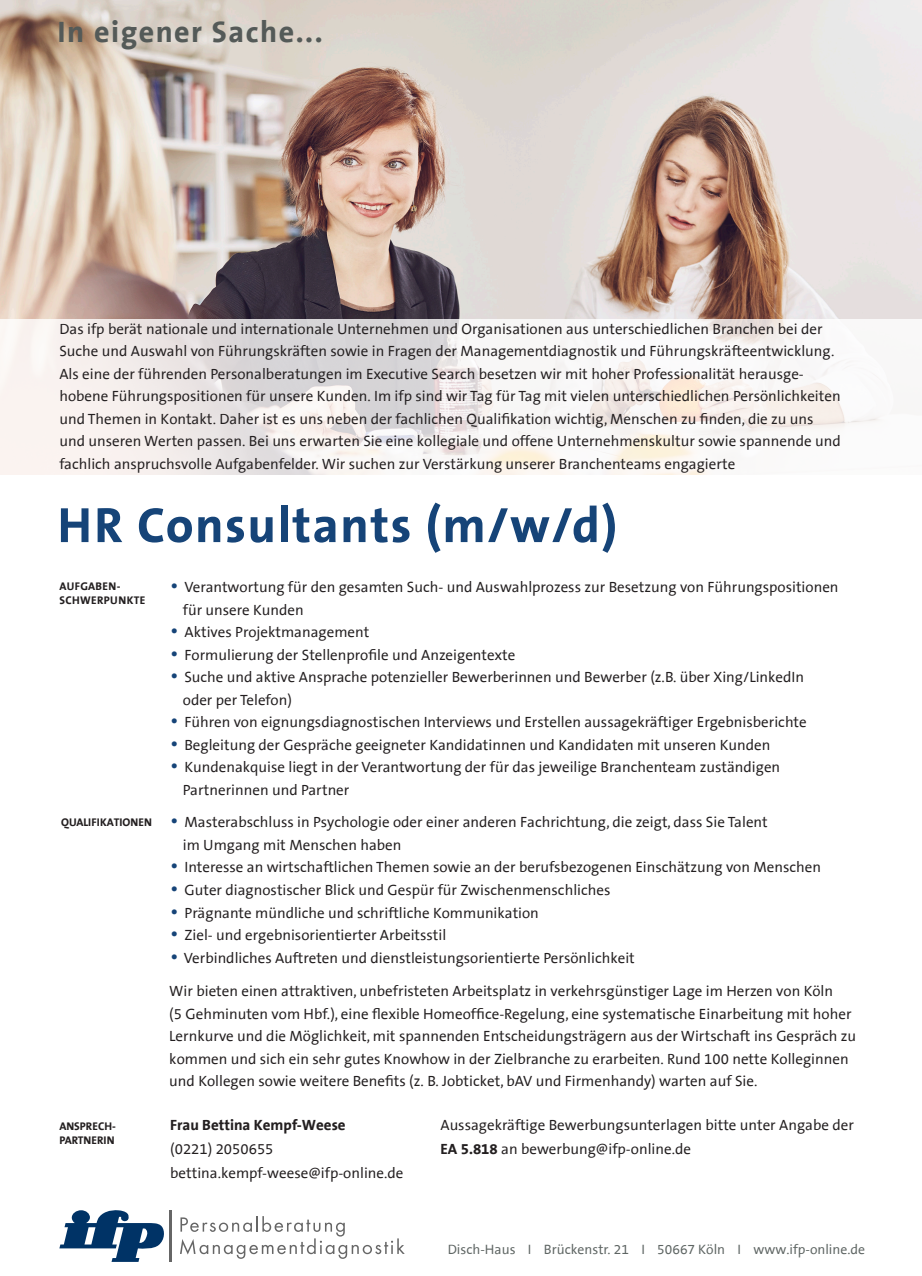
<style>
.page{position:relative;width:922px;height:1276px;background:#fff}
.page>*{position:absolute;margin:0;border:0;box-sizing:border-box;transform-origin:0 0}
.t1{font:700 50px "The Sans Office LF";letter-spacing:.03em;color:#164478}
.t2{font:700 30px "The Sans Office LF";letter-spacing:.05em;color:#545a58}
.t3{font:15px/22.5px "The Sans Office LF";color:#231f20}
.t4{font:700 15px "The Sans Office LF";color:#231f20}
.t5{font:13.75px "The Sans Office LF";color:#5e6563}
.t6{font:700 11.25px/13.8px "The Sans Office LF";letter-spacing:.005em;color:#231f20}
.t7{font:700 11.25px "The Sans Office LF";letter-spacing:.03em;color:#231f20}
.s1{font-size:21.25px;color:#164478}
.s2{font-weight:700}
</style>
<div class="page">
<svg style="left:180px;top:1216px;width:224px;height:42px"></svg>
<svg style="left:59px;top:1210px;width:105px;height:52px"></svg>
<hr style="left:169px;top:1210px;width:2px;height:52px;background:#666">
<img style="left:0;top:0;width:921px;height:319px">
<svg style="left:0;top:319px;width:880px;height:156px;fill:#f8f3f0"></svg>
<p class="t2" style="left:58px;top:16px;width:266px">In eigener Sache...</p>
<p class="t3" style="left:59px;top:318px;width:782px">Das ifp berät nationale und internationale Unternehmen und Organisationen aus unterschiedlichen Branchen bei der Suche und Auswahl von Führungskräften sowie in Fragen der Managementdiagnostik und Führungskräfteentwicklung.<br>Als eine der führenden Personalberatungen im Executive Search besetzen wir mit hoher Professionalität herausge&shy;hobene Führungspositionen für unsere Kunden. Im ifp sind wir Tag für Tag mit vielen unterschiedlichen Persönlichkeiten und Themen in Kontakt. Daher ist es uns neben der fachlichen Qualifikation wichtig, Menschen zu finden, die zu uns und unseren Werten passen. Bei uns erwarten Sie eine kollegiale und offene Unternehmenskultur sowie spannende und fachlich anspruchsvolle Aufgabenfelder. Wir suchen zur Verstärkung unserer Branchenteams engagierte</p>
<p class="t1" style="left:58px;top:499px;width:561px">HR Consultants (m/w/d)</p>
<p class="t7" style="left:59px;top:580px;width:63px">AUFGABEN-</p>
<p class="t7" style="left:59px;top:594px;width:87px">SCHWERPUNKTE</p>
<p class="t6" style="left:61px;top:816px;width:92px">QUALIFIKATIONEN</p>
<p class="t6" style="left:59px;top:1120px;width:58px">ANSPRECH-<br>PARTNERIN</p>
<p class="t3" style="left:183px;top:577px;width:657px;text-indent:-14px"><span class="s1">•</span> Verantwortung für den gesamten Such- und Auswahlprozess zur Besetzung von Führungspositionen für unsere Kunden</p>
<p class="t3" style="left:169px;top:622px;width:201px"><span class="s1">•</span> Aktives Projektmanagement</p>
<p class="t3" style="left:169px;top:644px;width:347px"><span class="s1">•</span> Formulierung der Stellenprofile und Anzeigentexte</p>
<p class="t3" style="left:183px;top:667px;width:622px;text-indent:-14px"><span class="s1">•</span> Suche und aktive Ansprache potenzieller Bewerberinnen und Bewerber (z.B. über Xing/LinkedIn oder per Telefon)</p>
<p class="t3" style="left:169px;top:712px;width:638px"><span class="s1">•</span> Führen von eignungsdiagnostischen Interviews und Erstellen aussagekräftiger Ergebnisberichte</p>
<p class="t3" style="left:169px;top:734px;width:602px"><span class="s1">•</span> Begleitung der Gespräche geeigneter Kandidatinnen und Kandidaten mit unseren Kunden</p>
<p class="t3" style="left:183px;top:757px;width:598px;text-indent:-14px"><span class="s1">•</span> Kundenakquise liegt in der Verantwortung der für das jeweilige Branchenteam zuständigen<br>Partnerinnen und Partner</p>
<p class="t3" style="left:183px;top:812px;width:586px;text-indent:-14px"><span class="s1">•</span> Masterabschluss in Psychologie oder einer anderen Fachrichtung, die zeigt, dass Sie Talent im Umgang mit Menschen haben</p>
<p class="t3" style="left:169px;top:857px;width:653px"><span class="s1">•</span> Interesse an wirtschaftlichen Themen sowie an der berufsbezogenen Einschätzung von Menschen</p>
<p class="t3" style="left:169px;top:879px;width:442px"><span class="s1">•</span> Guter diagnostischer Blick und Gespür für Zwischenmenschliches</p>
<p class="t3" style="left:169px;top:902px;width:371px"><span class="s1">•</span> Prägnante mündliche und schriftliche Kommunikation</p>
<p class="t3" style="left:169px;top:924px;width:278px"><span class="s1">•</span> Ziel- und ergebnisorientierter Arbeitsstil</p>
<p class="t3" style="left:169px;top:947px;width:467px"><span class="s1">•</span> Verbindliches Auftreten und dienstleistungsorientierte Persönlichkeit</p>
<p class="t3" style="left:169px;top:980px;width:688px">Wir bieten einen attraktiven, unbefristeten Arbeitsplatz in verkehrsgünstiger Lage im Herzen von Köln<br>(5 Gehminuten vom Hbf.), eine flexible Homeoffice-Regelung, eine systematische Einarbeitung mit hoher Lernkurve und die Möglichkeit, mit spannenden Entscheidungsträgern aus der Wirtschaft ins Gespräch zu kommen und sich ein sehr gutes Knowhow in der Zielbranche zu erarbeiten. Rund 100 nette Kolleginnen und Kollegen sowie weitere Benefits (z. B. Jobticket, bAV und Firmenhandy) warten auf Sie.</p>
<p class="t4" style="left:170px;top:1117px;width:177px">Frau Bettina Kempf-Weese</p>
<p class="t3" style="left:170px;top:1137px;width:235px;line-height:23.8px">(0221) 2050655 bettina.kempf-weese@ifp-online.de</p>
<p class="t3" style="left:440px;top:1114px;width:415px;line-height:23.8px">Aussagekräftige Bewerbungsunterlagen bitte unter Angabe der<br><span class="s2">EA 5.818</span> an bewerbung@ifp-online.de</p>
<p class="t5" style="left:447px;top:1242px;width:419px">Disch-Haus I Brückenstr. 21 I 50667 Köln I www.ifp-online.de</p>
</div>
